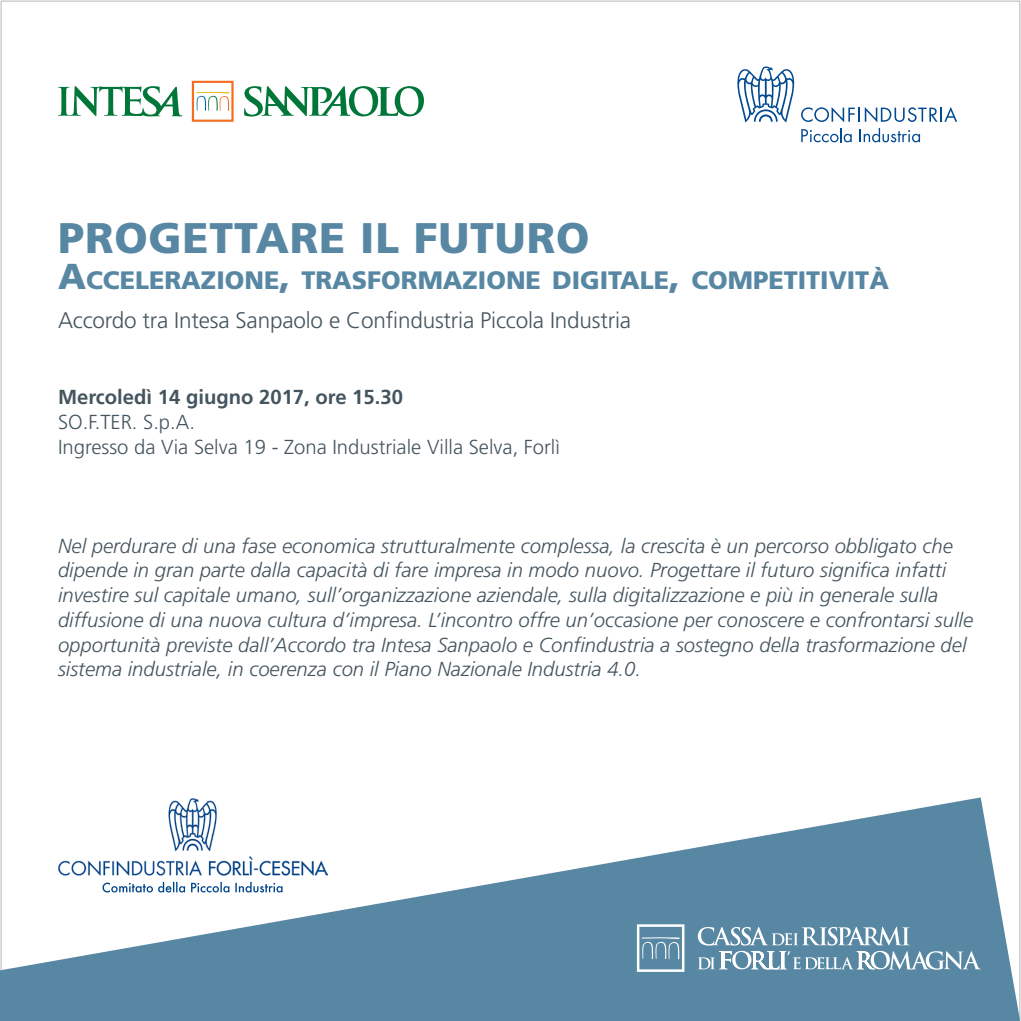
<style>
.page{position:relative;width:1021px;height:1021px;background:#fff}
.page>*{position:absolute;margin:0;border:0;box-sizing:border-box;transform-origin:0 0}
.t1{font:900 42.75px "Frutiger";letter-spacing:.02em;color:#5787a3}
.t2{font:900 25.2px "Frutiger";color:#5787a3}
.t3{font:300 22.5px "Frutiger";letter-spacing:-.01em;color:#45555f}
.t4{font:italic 300 20.25px/24.8px "Frutiger";color:#45555f}
.t5{font:300 20.25px/24.8px "Frutiger";color:#45555f}
.t6{font:700 20.25px "Frutiger";color:#45555f}
.s1{font-size:36px}
</style>
<div class="page">
<svg style="left:0;top:797px;width:1020px;height:223px;fill:#5787a3"></svg>
<svg style="left:244px;top:86px;width:180px;height:30px"></svg>
<svg style="left:58px;top:86px;width:124px;height:30px"></svg>
<svg style="left:192px;top:81px;width:41px;height:41px"></svg>
<svg style="left:737px;top:66px;width:58px;height:56px"></svg>
<svg style="left:801px;top:107px;width:156px;height:15px"></svg>
<svg style="left:801px;top:128px;width:50px;height:14px"></svg>
<svg style="left:859px;top:128px;width:61px;height:14px"></svg>
<svg style="left:637px;top:924px;width:47px;height:47px;background:#80a4b9"></svg>
<svg style="left:697px;top:926px;width:284px;height:43px;background:#7da2b7"></svg>
<img style="left:58px;top:798px;width:269px;height:99px">
<img style="left:102px;top:881px;width:180px;height:11px">
<h1 class="t1" style="left:58px;top:212px;width:533px">PROGETTARE IL FUTURO</h1>
<p class="t2" style="left:58px;top:264px;width:832px"><span class="s1">A</span>CCELERAZIONE<span class="s1">,</span> TRASFORMAZIONE DIGITALE<span class="s1">,</span> COMPETITIVITÀ</p>
<p class="t3" style="left:58px;top:308px;width:574px">Accordo tra Intesa Sanpaolo e Confindustria Piccola Industria</p>
<p class="t6" style="left:58px;top:385px;width:346px">Mercoledì 14 giugno 2017, ore 15.30</p>
<p class="t5" style="left:58px;top:409px;width:503px">SO.F.TER. S.p.A.<br>Ingresso da Via Selva 19 - Zona Industriale Villa Selva, Forlì</p>
<p class="t4" style="left:58px;top:533px;width:916px">Nel perdurare di una fase economica strutturalmente complessa, la crescita è un percorso obbligato che dipende in gran parte dalla capacità di fare impresa in modo nuovo. Progettare il futuro significa infatti investire sul capitale umano, sull’organizzazione aziendale, sulla digitalizzazione e più in generale sulla diffusione di una nuova cultura d’impresa. L’incontro offre un’occasione per conoscere e confrontarsi sulle opportunità previste dall’Accordo tra Intesa Sanpaolo e Confindustria a sostegno della trasformazione del sistema industriale, in coerenza con il Piano Nazionale Industria 4.0.</p>
</div>
